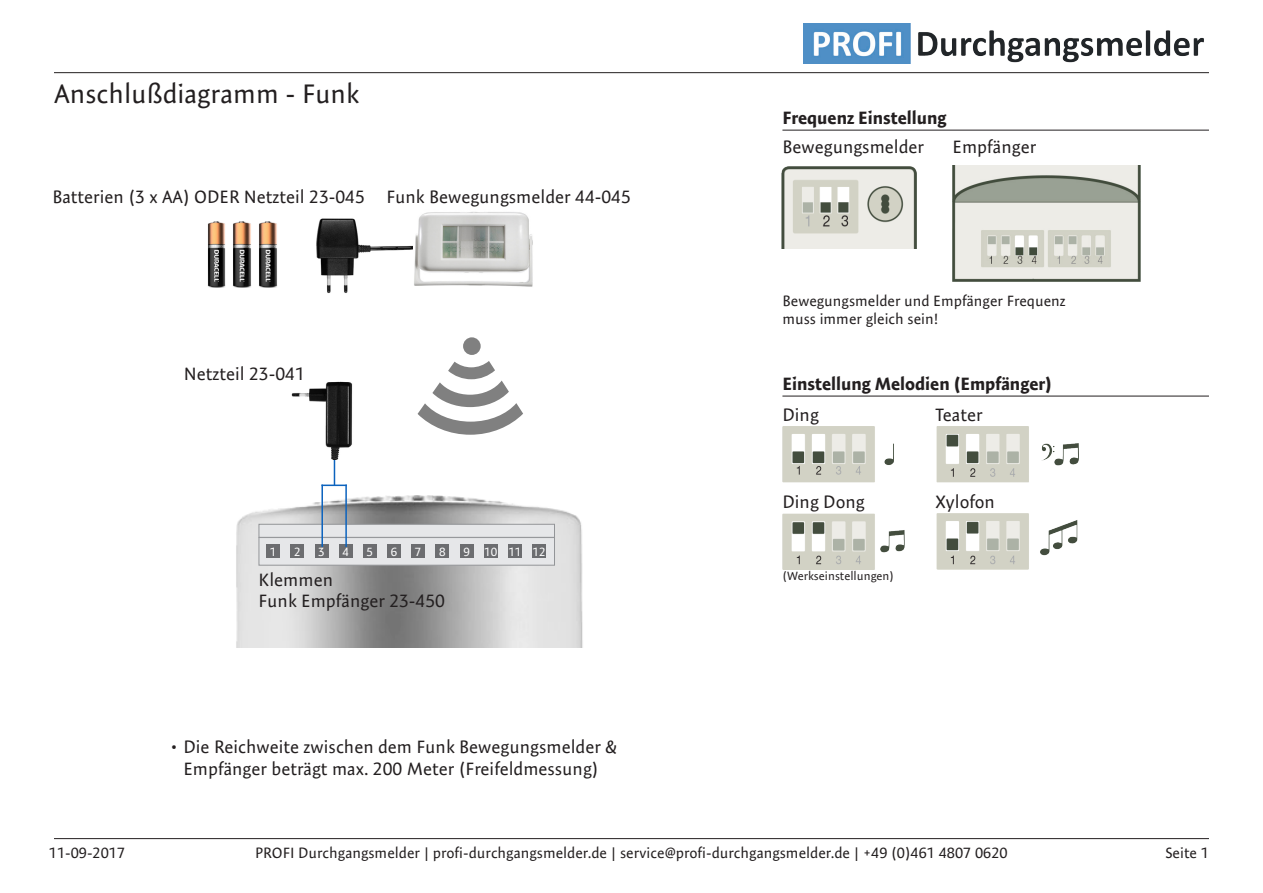
<style>
.page{position:relative;width:1263px;height:893px;background:#fff}
.page>*{position:absolute;margin:0;border:0;box-sizing:border-box;transform-origin:0 0}
.t1{font:27px "Expo Sans Pro";color:#231f20}
.t2{font:18px/21.6px "Expo Sans Pro";color:#231f20;text-align:center}
.t3{font:700 18px "Expo Sans Pro";color:#231f20}
.t4{font:15px "Expo Sans Pro";color:#231f20}
.t5{font:12px "Expo Sans Pro";color:#231f20}
.t6{font:12px "Expo Sans Pro";color:#fff}
</style>
<div class="page">
<img style="left:803px;top:23px;width:401px;height:41px">
<hr style="left:54px;top:72px;width:1155px;height:1px;background:#231f20">
<hr style="left:54px;top:838px;width:1155px;height:1px;background:#231f20">
<img style="left:316px;top:218px;width:97px;height:75px">
<img style="left:236px;top:496px;width:347px;height:152px">
<div style="left:259px;top:537px;width:296px;height:29px;background:#e6e7e9;border:1px solid #939598"></div>
<div style="left:259px;top:524px;width:296px;height:14px;background:#e6e7e9;border:1px solid #939598"></div>
<div style="left:267px;top:545px;width:13px;height:13px;background:#6c6d70"></div>
<div style="left:291px;top:545px;width:13px;height:13px;background:#6c6d70"></div>
<div style="left:315px;top:545px;width:13px;height:13px;background:#6c6d70"></div>
<div style="left:339px;top:545px;width:13px;height:13px;background:#6c6d70"></div>
<div style="left:363px;top:545px;width:13px;height:13px;background:#6c6d70"></div>
<div style="left:387px;top:545px;width:14px;height:13px;background:#6c6d70"></div>
<div style="left:412px;top:545px;width:13px;height:13px;background:#6c6d70"></div>
<div style="left:436px;top:545px;width:13px;height:13px;background:#6c6d70"></div>
<div style="left:460px;top:545px;width:13px;height:13px;background:#6c6d70"></div>
<div style="left:484px;top:545px;width:13px;height:13px;background:#6c6d70"></div>
<div style="left:508px;top:545px;width:14px;height:13px;background:#6c6d70"></div>
<div style="left:533px;top:545px;width:13px;height:13px;background:#6c6d70"></div>
<hr style="left:334px;top:386px;width:1px;height:99px;background:#0c63be">
<hr style="left:321px;top:485px;width:2px;height:62px;background:#0c63be">
<hr style="left:345px;top:485px;width:2px;height:62px;background:#0c63be">
<svg style="left:321px;top:485px;width:24px;height:1px"></svg>
<img style="left:291px;top:381px;width:62px;height:79px">
<img style="left:414px;top:212px;width:119px;height:75px">
<div style="left:463px;top:337px;width:18px;height:18px;background:#808080;border-radius:50%"></div>
<svg style="left:418px;top:361px;width:105px;height:74px"></svg>
<img style="left:207px;top:222px;width:19px;height:65px">
<img style="left:233px;top:222px;width:19px;height:65px">
<img style="left:259px;top:222px;width:19px;height:65px">
<img style="left:781px;top:166px;width:136px;height:83px">
<img style="left:952px;top:165px;width:188px;height:116px">
<hr style="left:782px;top:130px;width:427px;height:1px;background:#231f20">
<hr style="left:782px;top:396px;width:427px;height:1px;background:#231f20">
<img style="left:782px;top:426px;width:296px;height:143px">
<p class="t1" style="left:54px;top:78px;width:307px">Anschlußdiagramm - Funk</p>
<p class="t2" style="left:52px;top:186px;width:314px">Batterien (3 x AA) ODER Netzteil 23-045</p>
<p class="t2" style="left:386px;top:186px;width:246px">Funk Bewegungsmelder 44-045</p>
<p class="t2" style="left:184px;top:363px;width:122px">Netzteil 23-041</p>
<p class="t6" style="left:270px;top:545px;width:8px">1</p>
<p class="t6" style="left:294px;top:545px;width:8px">2</p>
<p class="t6" style="left:318px;top:545px;width:8px">3</p>
<p class="t6" style="left:343px;top:545px;width:8px">4</p>
<p class="t6" style="left:367px;top:545px;width:8px">5</p>
<p class="t6" style="left:391px;top:545px;width:8px">6</p>
<p class="t6" style="left:415px;top:545px;width:8px">7</p>
<p class="t6" style="left:439px;top:545px;width:8px">8</p>
<p class="t6" style="left:463px;top:545px;width:8px">9</p>
<p class="t6" style="left:484px;top:545px;width:15px">10</p>
<p class="t6" style="left:508px;top:545px;width:15px">11</p>
<p class="t6" style="left:533px;top:545px;width:15px">12</p>
<p class="t2" style="left:259px;top:569px;width:76px">Klemmen</p>
<p class="t2" style="left:259px;top:589px;width:188px">Funk Empfänger 23-450</p>
<p class="t2" style="left:171px;top:736px;width:448px">• Die Reichweite zwischen dem Funk Bewegungsmelder &amp;<br>Empfänger beträgt max. 200 Meter (Freifeldmessung)</p>
<p class="t3" style="left:782px;top:107px;width:166px">Frequenz Einstellung</p>
<p class="t2" style="left:782px;top:135px;width:143px">Bewegungsmelder</p>
<p class="t2" style="left:952px;top:135px;width:85px">Empfänger</p>
<p class="t4" style="left:782px;top:292px;width:285px">Bewegungsmelder und Empfänger Frequenz</p>
<p class="t4" style="left:782px;top:310px;width:158px">muss immer gleich sein!</p>
<p class="t3" style="left:782px;top:373px;width:271px">Einstellung Melodien (Empfänger)</p>
<p class="t2" style="left:782px;top:404px;width:38px">Ding</p>
<p class="t2" style="left:935px;top:404px;width:49px">Teater</p>
<p class="t2" style="left:782px;top:491px;width:84px">Ding Dong</p>
<p class="t2" style="left:935px;top:491px;width:61px">Xylofon</p>
<p class="t5" style="left:782px;top:569px;width:113px">(Werkseinstellungen)</p>
<p class="t4" style="left:49px;top:844px;width:78px">11-09-2017</p>
<p class="t4" style="left:255px;top:844px;width:754px">PROFI Durchgangsmelder | profi-durchgangsmelder.de | service@profi-durchgangsmelder.de | +49 (0)461 4807 0620</p>
<p class="t4" style="left:1165px;top:844px;width:45px">Seite 1</p>
</div>
